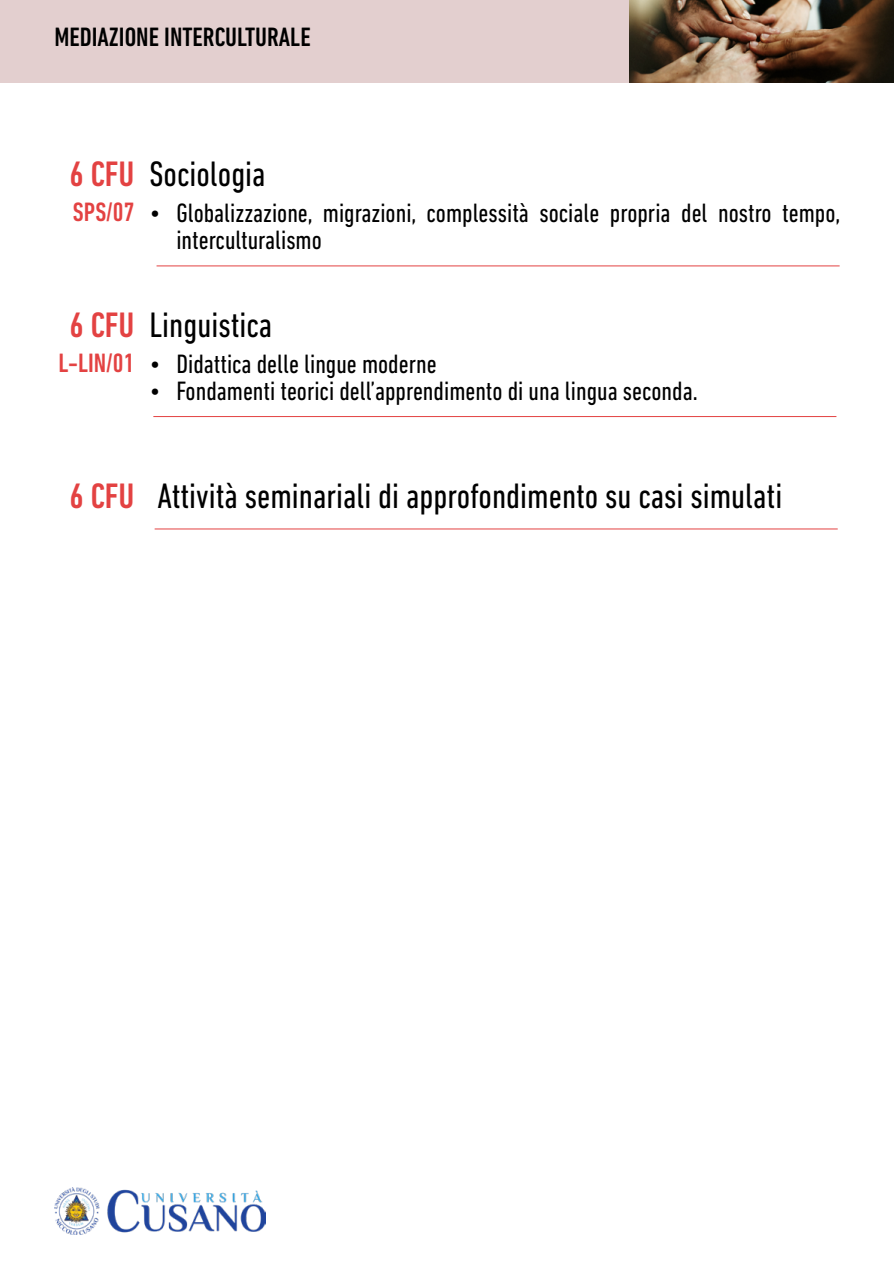
<style>
.page{position:relative;width:894px;height:1264px;background:#fff}
.page>*{position:absolute;margin:0;border:0;box-sizing:border-box;transform-origin:0 0}
.t1{font:condensed 36px "DIN Next LT Pro";color:#000}
.t2{font:condensed 27px/27px "DIN Next LT Pro";color:#000}
.t3{font:500 condensed 27px "DIN Next LT Pro";color:#000}
.t4{font:500 condensed 27px "DIN Next LT Pro";color:#e34242}
.s1{font-weight:500;color:#e34242}
</style>
<div class="page">
<img style="left:54px;top:1187px;width:211px;height:47px">
<div style="left:0;top:0;width:893px;height:83px;background:#e3cfcf"></div>
<hr style="left:155px;top:528px;width:682px;height:1px;background:#e34242">
<img style="left:630px;top:0;width:263px;height:83px">
<hr style="left:156px;top:265px;width:683px;height:1px;background:#e34242">
<hr style="left:153px;top:416px;width:683px;height:1px;background:#e34242">
<p class="t3" style="left:54px;top:22px;width:258px">MEDIAZIONE INTERCULTURALE</p>
<h1 class="t1" style="left:70px;top:154px;width:197px"><span class="s1">6 CFU</span> Sociologia</h1>
<p class="t2" style="left:176px;top:199px;width:665px;text-indent:-27px">• Globalizzazione, migrazioni, complessità sociale propria del nostro tempo, interculturalismo</p>
<p class="t4" style="left:73px;top:196px;width:63px">SPS/07</p>
<h1 class="t1" style="left:70px;top:304px;width:204px"><span class="s1">6 CFU</span> Linguistica</h1>
<p class="t2" style="left:149px;top:350px;width:289px">• Didattica delle lingue moderne</p>
<p class="t2" style="left:149px;top:377px;width:549px">• Fondamenti teorici dell’apprendimento di una lingua seconda.</p>
<p class="t4" style="left:59px;top:347px;width:77px">L-LIN/01</p>
<h1 class="t1" style="left:70px;top:475px;width:714px"><span class="s1">6 CFU</span> Attività seminariali di approfondimento su casi simulati</h1>
</div>
